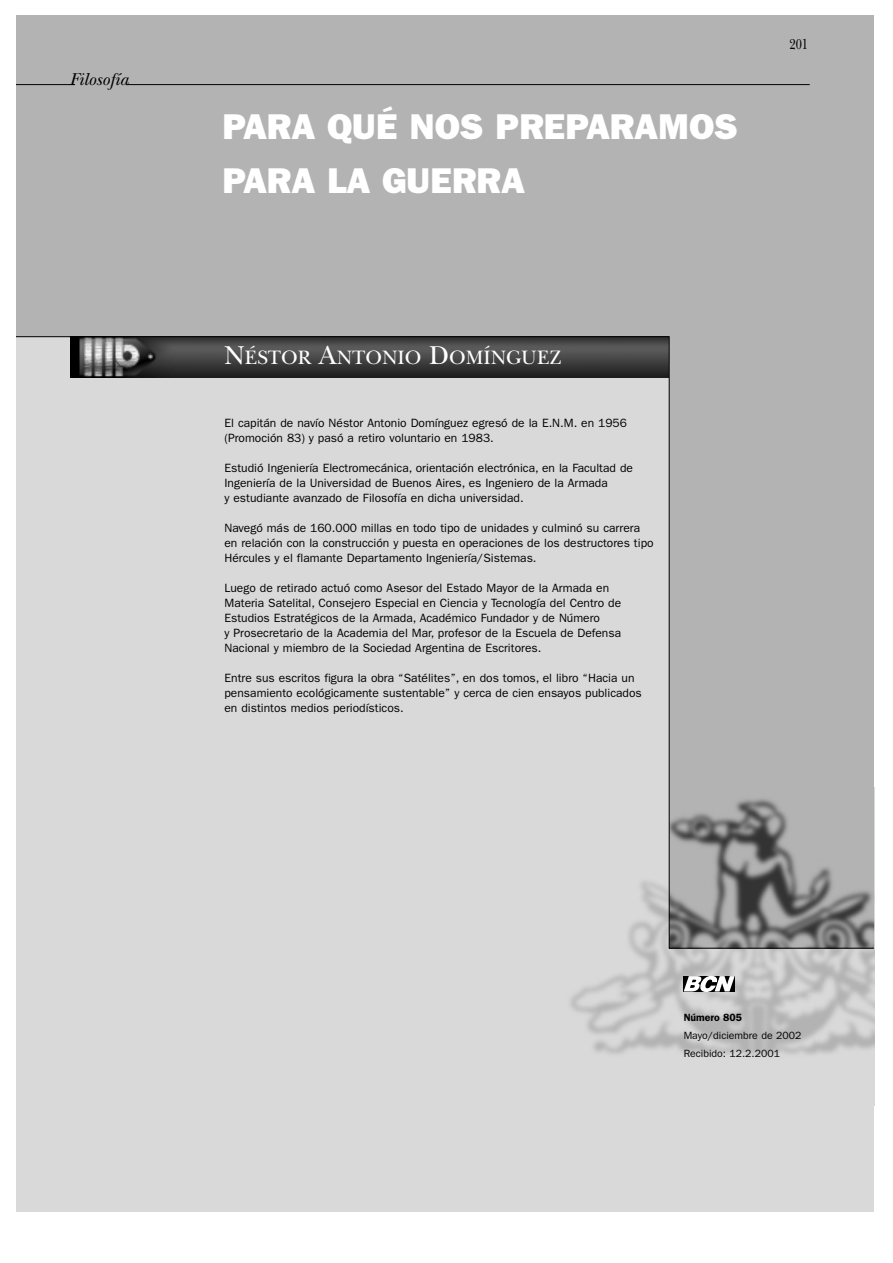
<style>
.page{position:relative;width:893px;height:1263px;background:#fff}
.page>*{position:absolute;margin:0;border:0;box-sizing:border-box;transform-origin:0 0}
.t1{font:800 36px/54px "Franklin Gothic";color:#fff}
.t2{font:20.25px "New Baskerville";color:#fff}
.t3{font:italic 18px "New Baskerville";color:#000}
.t4{font:15px "New Baskerville";color:#000;scale:.8 1}
.t5{font:12px/15px "Franklin Gothic";color:#000}
.t6{font:10.5px/18px "Franklin Gothic";color:#000}
.t7{font:600 10.5px "Franklin Gothic";color:#000}
.s1{font-size:27px}
</style>
<div class="page">
<div style="left:16px;top:15px;width:857px;height:1197px;background:#d9d9d9"></div>
<div style="left:16px;top:15px;width:857px;height:321px;background:#b3b3b3"></div>
<div style="left:521px;top:788px;width:353px;height:318px;background:#d9d9d9"></div>
<img style="left:570px;top:788px;width:304px;height:267px">
<div style="left:669px;top:336px;width:204px;height:612px;background:#b3b3b3"></div>
<img style="left:669px;top:763px;width:204px;height:185px">
<img style="left:70px;top:337px;width:598px;height:41px">
<hr style="left:16px;top:336px;width:653px;height:1px;background:#000">
<hr style="left:668px;top:337px;width:1px;height:612px;background:#000">
<hr style="left:127px;top:84px;width:682px;height:1px;background:#000">
<hr style="left:16px;top:84px;width:59px;height:1px;background:#000">
<svg style="left:683px;top:976px;width:51px;height:16px"></svg>
<hr style="left:669px;top:948px;width:204px;height:1px;background:#000">
<h3 class="t3" style="left:70px;top:73px;width:60px">Filosofía</h3>
<h1 class="t1" style="left:222px;top:102px;width:517px">PARA QUÉ NOS PREPARAMOS<br>PARA LA GUERRA</h1>
<p class="t4" style="left:789px;top:39px;width:25px">201</p>
<h2 class="t2" style="left:224px;top:350px;width:339px"><span class="s1">N</span>ÉSTOR <span class="s1">A</span>NTONIO <span class="s1">D</span>OMÍNGUEZ</h2>
<p class="t5" style="left:224px;top:417px;width:404px">El capitán de navío Néstor Antonio Domínguez egresó de la E.N.M. en 1956 (Promoción 83) y pasó a retiro voluntario en 1983.</p>
<p class="t5" style="left:224px;top:462px;width:410px">Estudió Ingeniería Electromecánica, orientación electrónica, en la Facultad de<br>Ingeniería de la Universidad de Buenos Aires, es Ingeniero de la Armada<br>y estudiante avanzado de Filosofía en dicha universidad.</p>
<p class="t5" style="left:224px;top:522px;width:430px">Navegó más de 160.000 millas en todo tipo de unidades y culminó su carrera en relación con la construcción y puesta en operaciones de los destructores tipo<br>Hércules y el flamante Departamento Ingeniería/Sistemas.</p>
<p class="t5" style="left:224px;top:582px;width:398px">Luego de retirado actuó como Asesor del Estado Mayor de la Armada en Materia Satelital, Consejero Especial en Ciencia y Tecnología del Centro de Estudios Estratégicos de la Armada, Académico Fundador y de Número<br>y Prosecretario de la Academia del Mar, profesor de la Escuela de Defensa Nacional y miembro de la Sociedad Argentina de Escritores.</p>
<p class="t5" style="left:224px;top:672px;width:419px">Entre sus escritos figura la obra “Satélites”, en dos tomos, el libro “Hacia un pensamiento ecológicamente sustentable” y cerca de cien ensayos publicados en distintos medios periodísticos.</p>
<p class="t7" style="left:683px;top:1014px;width:60px">Número 805</p>
<p class="t6" style="left:683px;top:1027px;width:119px">Mayo/diciembre de 2002<br>Recibido: 12.2.2001</p>
</div>
